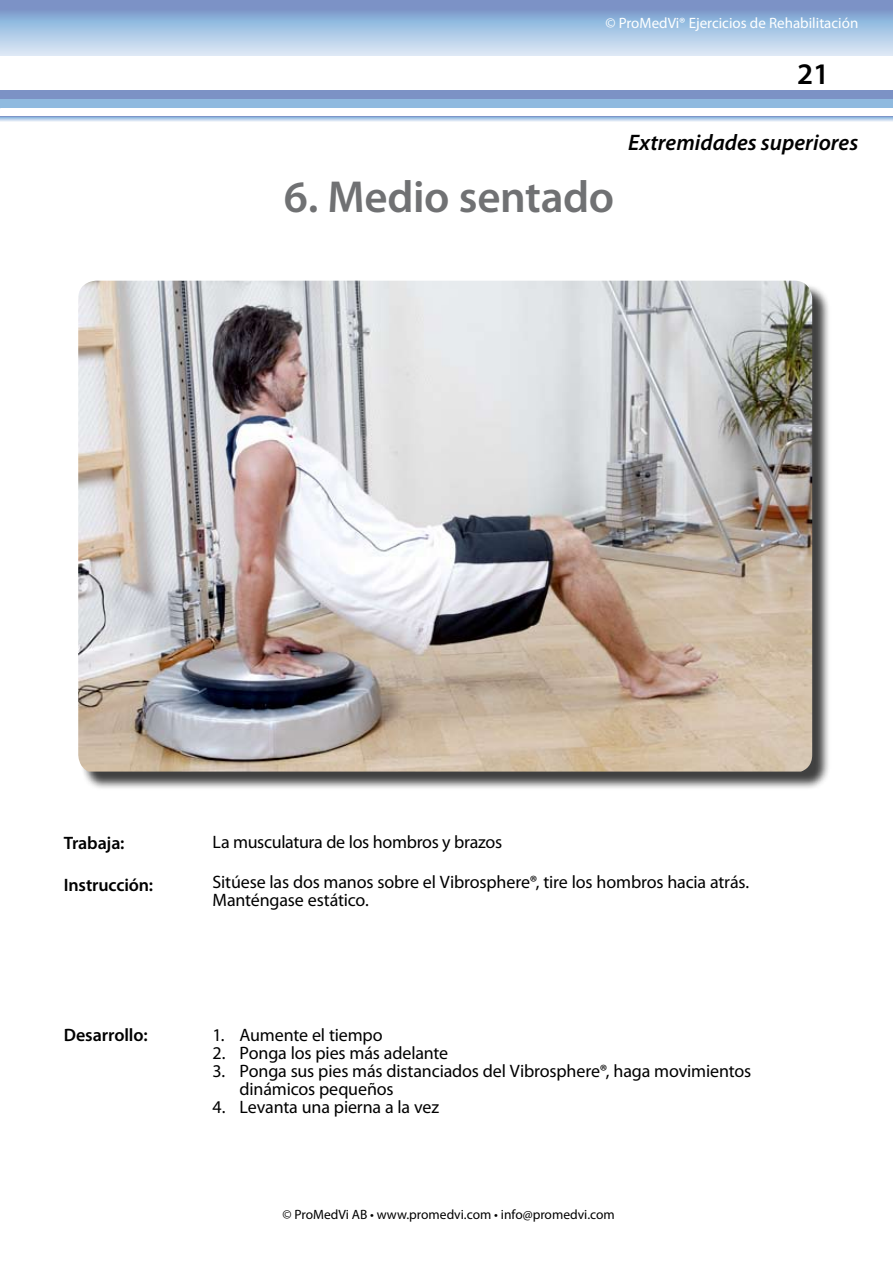
<style>
.page{position:relative;width:893px;height:1263px;background:#fff}
.page>*{position:absolute;margin:0;border:0;box-sizing:border-box;transform-origin:0 0}
.t1{font:600 45px "Myriad Pro";letter-spacing:-.01em;color:#707173}
.t2{font:600 30px "Myriad Pro";color:#000}
.t3{font:italic 600 22.5px "Myriad Pro";color:#000}
.t4{font:18px/18px "Myriad Pro";letter-spacing:-.01em;color:#000}
.t5{font:600 18px "Myriad Pro";letter-spacing:-.005em;color:#000}
.t6{font:15px "Myriad Pro";color:#fff}
.t7{font:13.5px "Myriad Pro";color:#000}
</style>
<div class="page">
<div style="left:0;top:0;width:893px;height:55px;background:linear-gradient(to bottom,#6b8cc4,#d9eefa)"></div>
<div style="left:0;top:100px;width:893px;height:8px;background:#8fbadf"></div>
<div style="left:0;top:91px;width:893px;height:8px;background:#7c92c5"></div>
<svg style="left:0;top:117px;width:893px;height:5px"></svg>
<div style="left:80px;top:283px;width:757px;height:514px;background:#000;opacity:.75"></div>
<img style="left:78px;top:281px;width:734px;height:490px">
<p class="t6" style="left:605px;top:13px;width:254px">© ProMedVi® Ejercicios de Rehabilitación</p>
<h2 class="t2" style="left:797px;top:55px;width:34px">21</h2>
<h1 class="t1" style="left:284px;top:168px;width:332px">6. Medio sentado</h1>
<p class="t3" style="left:628px;top:128px;width:232px">Extremidades superiores</p>
<p class="t5" style="left:64px;top:832px;width:62px">Trabaja:</p>
<p class="t5" style="left:64px;top:874px;width:91px">Instrucción:</p>
<p class="t4" style="left:213px;top:833px;width:291px">La musculatura de los hombros y brazos</p>
<p class="t4" style="left:213px;top:873px;width:538px">Sitúese las dos manos sobre el Vibrosphere®, tire los hombros hacia atrás.<br>Manténgase estático.</p>
<p class="t5" style="left:64px;top:1023px;width:85px">Desarrollo:</p>
<p class="t4" style="left:213px;top:1026px;width:172px">1. Aumente el tiempo</p>
<p class="t4" style="left:213px;top:1044px;width:237px">2. Ponga los pies más adelante</p>
<p class="t4" style="left:240px;top:1062px;width:513px;text-indent:-27px">3. Ponga sus pies más distanciados del Vibrosphere®, haga movimientos dinámicos pequeños</p>
<p class="t4" style="left:213px;top:1098px;width:228px">4. Levanta una pierna a la vez</p>
<p class="t7" style="left:282px;top:1206px;width:334px">© ProMedVi AB • www.promedvi.com • info@promedvi.com</p>
</div>
